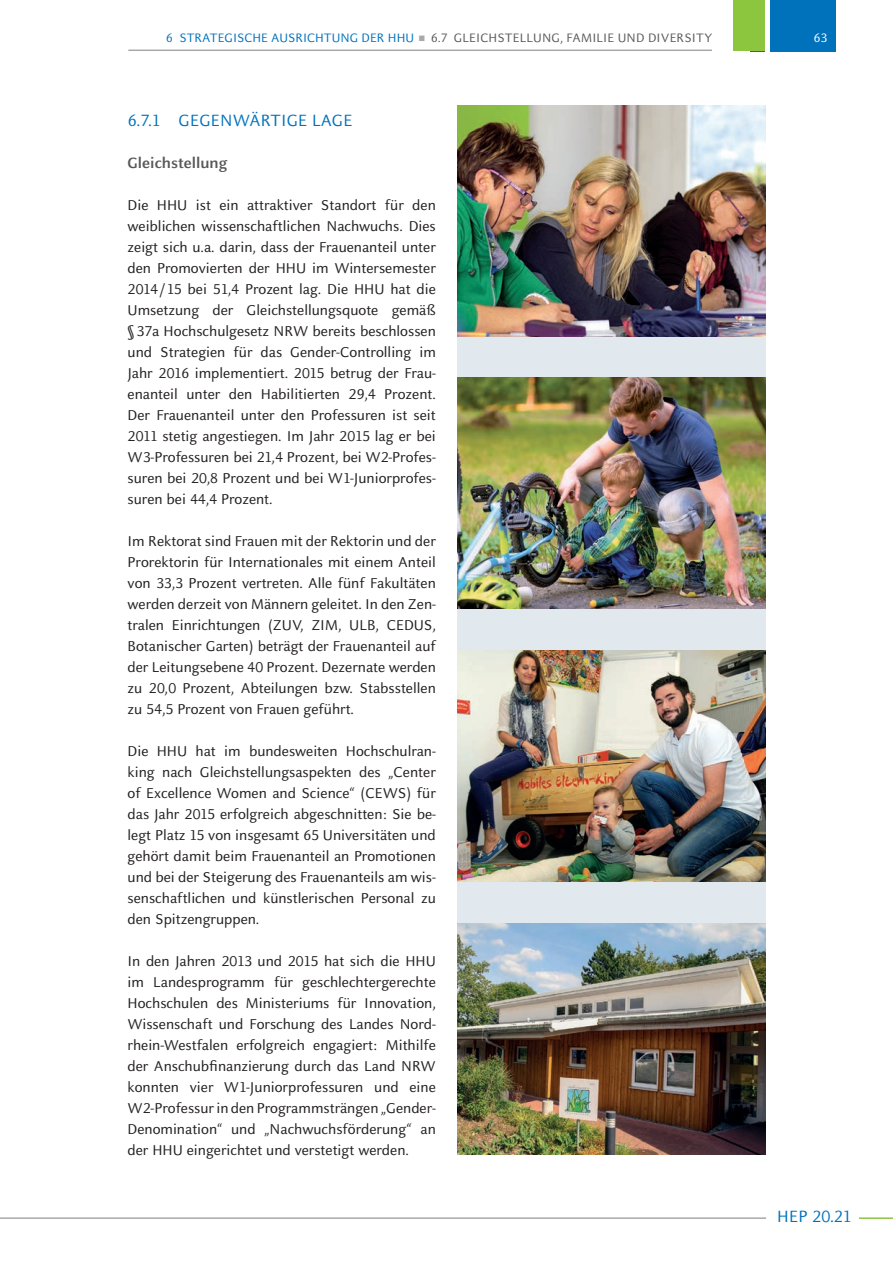
<style>
.page{position:relative;width:893px;height:1263px;background:#fff}
.page>*{position:absolute;margin:0;border:0;box-sizing:border-box;transform-origin:0 0}
.t1{font:18px "Celeste Sans Pro";letter-spacing:.01em;color:#0072bc}
.t2{font:700 16.5px "Celeste Sans Pro";color:#57585a}
.t3{font:15.75px/21px "Celeste Sans Pro";color:#231f20;text-align:justify}
.t4{font:13.5px "Celeste Sans Pro";letter-spacing:.01em;color:#57585a}
.t5{font:13.5px "Celeste Sans Pro";color:#fff}
.s1{color:#0072bc}
.s2{font-family:"Lucida Grande";font-size:15.75px;color:#a8a9ad}
</style>
<div class="page">
<div style="left:750px;top:0;width:86px;height:51px;background:#0072bc"></div>
<hr style="left:128px;top:50px;width:584px;height:1px;background:#a8a9ad">
<div style="left:733px;top:0;width:34px;height:51px;background:#8bc63e"></div>
<hr style="left:766px;top:0;width:4px;height:54px;background:#fff">
<hr style="left:0;top:1217px;width:766px;height:2px;background:#a8a9ad">
<hr style="left:859px;top:1217px;width:34px;height:2px;background:#8bc63e">
<div style="left:457px;top:106px;width:308px;height:1049px;background:#e1e9ee"></div>
<img style="left:457px;top:106px;width:308px;height:231px">
<img style="left:457px;top:377px;width:308px;height:231px">
<img style="left:457px;top:923px;width:308px;height:231px">
<img style="left:457px;top:650px;width:308px;height:231px">
<p class="t4" style="left:166px;top:29px;width:548px"><span class="s1">6 STRATEGISCHE AUSRICHTUNG DER HHU</span> <span class="s2">■</span> 6.7 GLEICHSTELLUNG, FAMILIE UND DIVERSITY</p>
<p class="t1" style="left:128px;top:109px;width:226px">6.7.1 GEGENWÄRTIGE LAGE</p>
<p class="t2" style="left:128px;top:152px;width:101px">Gleichstellung</p>
<p class="t3" style="left:128px;top:194px;width:310px">Die HHU ist ein attraktiver Standort für den weiblichen wissenschaftlichen Nachwuchs. Dies zeigt sich u.a. darin, dass der Frauenanteil unter den Promovierten der HHU im Wintersemester 2014/ 15 bei 51,4 Prozent lag. Die HHU hat die Umsetzung der Gleichstellungsquote gemäß § 37a Hochschulgesetz NRW bereits beschlossen und Strategien für das Gender-Controlling im Jahr 2016 implementiert. 2015 betrug der Frau&shy;enanteil unter den Habilitierten 29,4 Prozent.<br>Der Frauenanteil unter den Professuren ist seit 2011 stetig angestiegen. Im Jahr 2015 lag er bei W3-Professuren bei 21,4 Prozent, bei W2-Profes&shy;suren bei 20,8 Prozent und bei W1-Juniorprofes&shy;suren bei 44,4 Prozent.</p>
<p class="t3" style="left:128px;top:530px;width:310px">Im Rektorat sind Frauen mit der Rektorin und der Prorektorin für Internationales mit einem Anteil von 33,3 Prozent vertreten. Alle fünf Fakultäten werden derzeit von Männern geleitet. In den Zen&shy;tralen Einrichtungen (ZUV, ZIM, ULB, CEDUS, Botanischer Garten) beträgt der Frauenanteil auf der Leitungsebene 40 Prozent. Dezernate werden zu 20,0 Prozent, Abteilungen bzw. Stabsstellen zu 54,5 Prozent von Frauen geführt.</p>
<p class="t3" style="left:128px;top:740px;width:310px">Die HHU hat im bundesweiten Hochschulran&shy;king nach Gleichstellungsaspekten des „Center of Excellence Women and Science“ (CEWS) für das Jahr 2015 erfolgreich abgeschnitten: Sie be&shy;legt Platz 15 von insgesamt 65 Universitäten und gehört damit beim Frauenanteil an Promotionen und bei der Steigerung des Frauenanteils am wis&shy;senschaftlichen und künstlerischen Personal zu den Spitzengruppen.</p>
<p class="t3" style="left:128px;top:950px;width:310px">In den Jahren 2013 und 2015 hat sich die HHU im Landesprogramm für geschlechtergerechte Hochschulen des Ministeriums für Innovation, Wissenschaft und Forschung des Landes Nord&shy;rhein-Westfalen erfolgreich engagiert: Mithilfe der Anschubfinanzierung durch das Land NRW konnten vier W1-Juniorprofessuren und eine W2-Professur in den Programmsträngen „Gender-Denomination“ und „Nachwuchsförderung“ an der HHU eingerichtet und verstetigt werden.</p>
<p class="t5" style="left:814px;top:29px;width:15px">63</p>
<p class="t1" style="left:777px;top:1205px;width:75px">HEP 20.21</p>
</div>
